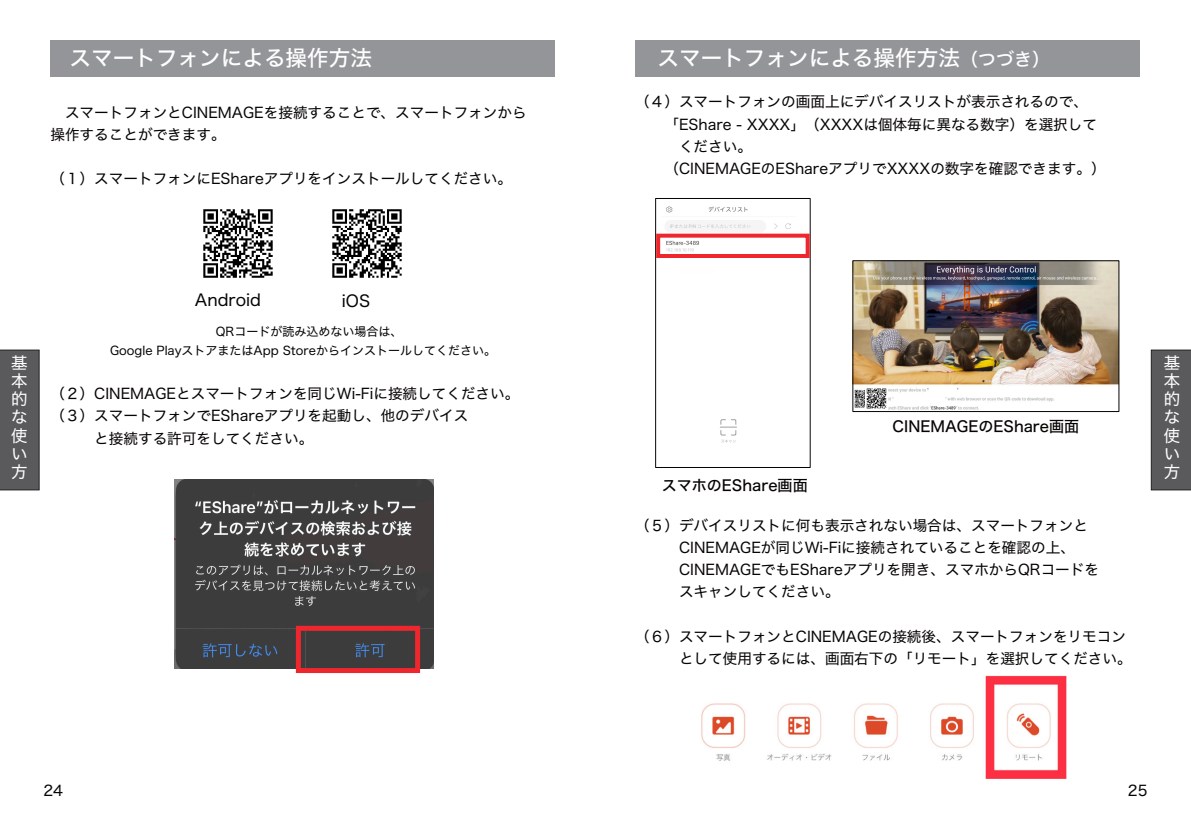
<style>
.page{position:relative;width:1191px;height:840px;background:#fff}
.page>*{position:absolute;margin:0;border:0;box-sizing:border-box;transform-origin:0 0}
.t1{font:21.6px "Hiragino Sans W5";color:#fefefe}
.t2{font:16.4px/18px "Hiragino Sans W4";color:#fefefe;text-align:justify}
.t3{font:16.2px "Hiragino Sans W4";color:#060403}
.t4{font:15px "Hiragino Sans W5";color:#060403}
.t5{font:14.6px/22.2px "Hiragino Sans W4";color:#060403}
.t6{font:12px/18.2px "Hiragino Sans W4";color:#060403}
.s1{font-size:18px}
</style>
<div class="page">
<img style="left:666px;top:206px;width:125px;height:237px">
<div style="left:655px;top:198px;width:155px;height:269px;border:1px solid #060403"></div>
<img style="left:854px;top:262px;width:263px;height:148px">
<div style="left:852px;top:260px;width:267px;height:152px;border:1px solid #060403"></div>
<div style="left:635px;top:40px;width:504px;height:37px;background:#939598"></div>
<img style="left:865px;top:388px;width:23px;height:21px">
<img style="left:701px;top:675px;width:365px;height:103px">
<div style="left:656px;top:233px;width:153px;height:25px;border:4px solid #ee262d"></div>
<hr style="left:677px;top:269px;width:38px;height:4px;background:#fefefe">
<div style="left:50px;top:40px;width:504px;height:37px;background:#939598"></div>
<img style="left:203px;top:209px;width:70px;height:69px">
<img style="left:332px;top:209px;width:70px;height:69px">
<img style="left:175px;top:479px;width:259px;height:188px">
<div style="left:1151px;top:349px;width:40px;height:141px;background:#5a5a5d"></div>
<div style="left:0;top:349px;width:39px;height:141px;background:#5a5a5d"></div>
<svg style="left:296px;top:625px;width:124px;height:47px;background:#69383b"></svg>
<h1 class="t1" style="left:70px;top:47px;width:304px">スマートフォンによる操作方法</h1>
<p class="t5" style="left:50px;top:101px;width:478px;text-indent:15px">スマートフォンとCINEMAGEを接続することで、スマートフォンから操作することができます。</p>
<p class="t5" style="left:50px;top:168px;width:463px">（１）スマートフォンにEShareアプリをインストールしてください。</p>
<p class="t2" style="left:11px;top:353px;width:18px">基本的な使い方</p>
<p class="t3" style="left:195px;top:292px;width:68px">Android</p>
<p class="t3" style="left:342px;top:292px;width:30px">iOS</p>
<p class="t6" style="left:110px;top:322px;width:387px;text-indent:106px">QRコードが読み込めない場合は、<br>Google PlayストアまたはApp Storeからインストールしてください。</p>
<p class="t5" style="left:50px;top:382px;width:470px">（２）CINEMAGEとスマートフォンを同じWi-Fiに接続してください。</p>
<p class="t5" style="left:50px;top:404px;width:419px">（３）スマートフォンでEShareアプリを起動し、他のデバイス</p>
<p class="t5" style="left:94px;top:427px;width:221px">と接続する許可をしてください。</p>
<p class="t5" style="left:43px;top:779px;width:21px">24</p>
<h1 class="t1" style="left:657px;top:47px;width:394px">スマートフォンによる操作方法<span class="s1">（つづき）</span></h1>
<p class="t5" style="left:635px;top:91px;width:454px">（４）スマートフォンの画面上にデバイスリストが表示されるので、</p>
<p class="t5" style="left:664px;top:113px;width:434px">「EShare - XXXX」（XXXXは個体毎に異なる数字）を選択して</p>
<p class="t5" style="left:679px;top:135px;width:74px">ください。</p>
<p class="t5" style="left:664px;top:157px;width:443px">（CINEMAGEのEShareアプリでXXXXの数字を確認できます。）</p>
<p class="t4" style="left:662px;top:477px;width:147px">スマホのEShare画面</p>
<p class="t4" style="left:892px;top:418px;width:188px">CINEMAGEのEShare画面</p>
<p class="t5" style="left:679px;top:513px;width:421px;text-indent:-44px">（５）デバイスリストに何も表示されない場合は、スマートフォンと<br>CINEMAGEが同じWi-Fiに接続されていることを確認の上、<br>CINEMAGEでもEShareアプリを開き、スマホからQRコードをスキャンしてください。</p>
<p class="t5" style="left:679px;top:625px;width:454px;text-indent:-44px">（６）スマートフォンとCINEMAGEの接続後、スマートフォンをリモコンとして使用するには、画面右下の「リモート」を選択してください。</p>
<p class="t2" style="left:1163px;top:353px;width:18px">基本的な使い方</p>
<p class="t5" style="left:1127px;top:779px;width:21px">25</p>
</div>
